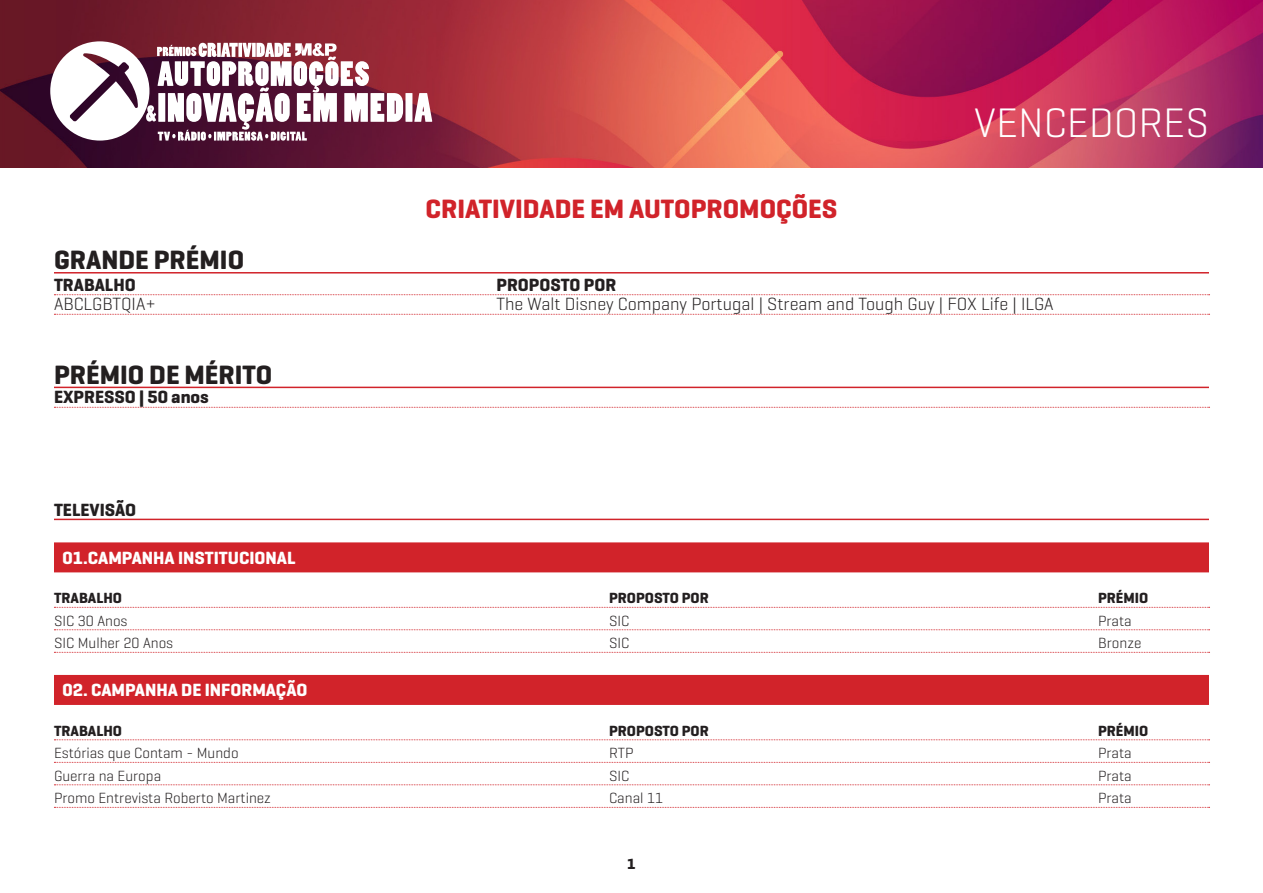
<style>
.page{position:relative;width:1263px;height:893px;background:#fff}
.page>*{position:absolute;margin:0;border:0;box-sizing:border-box;transform-origin:0 0}
.t1{font:300 42px "Geogrotesque";color:#fff}
.t2{font:700 27px "Geogrotesque";color:#d1232a}
.t3{font:700 27px "Geogrotesque";color:#231f20}
.t4{font:300 18px "Geogrotesque";color:#231f20}
.tit{font:700 18px "Geogrotesque";color:#fff}
.t5{font:700 18px "Geogrotesque";color:#231f20}
.t6{font:300 15px "Geogrotesque";color:#231f20}
.t7{font:700 15px "Geogrotesque";color:#231f20}
</style>
<div class="page">
<img style="left:0;top:0;width:1263px;height:168px">
<hr style="left:54px;top:272px;width:1155px;height:2px;background:#d1232a">
<svg style="left:54px;top:294px;width:1155px;height:1px"></svg>
<svg style="left:54px;top:314px;width:1155px;height:1px"></svg>
<hr style="left:54px;top:387px;width:1155px;height:1px;background:#d1232a">
<svg style="left:54px;top:407px;width:1155px;height:1px"></svg>
<hr style="left:54px;top:519px;width:1155px;height:1px;background:#d1232a">
<div style="left:54px;top:542px;width:1155px;height:30px;background:#d1232a"></div>
<svg style="left:54px;top:607px;width:1155px;height:1px"></svg>
<svg style="left:54px;top:629px;width:1155px;height:1px"></svg>
<svg style="left:54px;top:652px;width:1155px;height:1px"></svg>
<div style="left:54px;top:675px;width:1155px;height:30px;background:#d1232a"></div>
<svg style="left:54px;top:739px;width:1155px;height:1px"></svg>
<svg style="left:54px;top:762px;width:1155px;height:1px"></svg>
<svg style="left:54px;top:784px;width:1155px;height:1px"></svg>
<svg style="left:54px;top:807px;width:1155px;height:1px"></svg>
<div style="left:405px;top:93px;width:7px;height:29px;background:#fff"></div>
<svg style="left:414px;top:93px;width:18px;height:29px"></svg>
<svg style="left:50px;top:41px;width:353px;height:100px"></svg>
<p class="t2" style="left:425px;top:192px;width:413px">CRIATIVIDADE EM AUTOPROMOÇÕES</p>
<p class="t1" style="left:974px;top:96px;width:236px">VENCEDORES</p>
<p class="t3" style="left:54px;top:243px;width:192px">GRANDE PRÉMIO</p>
<p class="t5" style="left:54px;top:273px;width:83px">TRABALHO</p>
<p class="t5" style="left:496px;top:273px;width:121px">PROPOSTO POR</p>
<p class="t4" style="left:54px;top:293px;width:103px">ABCLGBTQIA+</p>
<p class="t4" style="left:496px;top:293px;width:558px">The Walt Disney Company Portugal | Stream and Tough Guy | FOX Life | ILGA</p>
<p class="t3" style="left:54px;top:358px;width:220px">PRÉMIO DE MÉRITO</p>
<p class="t5" style="left:54px;top:386px;width:156px">EXPRESSO | 50 anos</p>
<p class="t5" style="left:54px;top:498px;width:84px">TELEVISÃO</p>
<p class="tit" style="left:63px;top:547px;width:235px">01.CAMPANHA INSTITUCIONAL</p>
<p class="t7" style="left:54px;top:589px;width:70px">TRABALHO</p>
<p class="t7" style="left:609px;top:589px;width:101px">PROPOSTO POR</p>
<p class="t7" style="left:1098px;top:589px;width:52px">PRÉMIO</p>
<p class="t6" style="left:54px;top:611px;width:75px">SIC 30 Anos</p>
<p class="t6" style="left:609px;top:611px;width:22px">SIC</p>
<p class="t6" style="left:1098px;top:611px;width:35px">Prata</p>
<p class="t6" style="left:54px;top:634px;width:121px">SIC Mulher 20 Anos</p>
<p class="t6" style="left:609px;top:634px;width:22px">SIC</p>
<p class="t6" style="left:1098px;top:634px;width:45px">Bronze</p>
<p class="tit" style="left:63px;top:679px;width:246px">02. CAMPANHA DE INFORMAÇÃO</p>
<p class="t7" style="left:54px;top:721px;width:70px">TRABALHO</p>
<p class="t7" style="left:609px;top:721px;width:101px">PROPOSTO POR</p>
<p class="t7" style="left:1098px;top:721px;width:52px">PRÉMIO</p>
<p class="t6" style="left:54px;top:744px;width:186px">Estórias que Contam - Mundo</p>
<p class="t6" style="left:609px;top:744px;width:26px">RTP</p>
<p class="t6" style="left:1098px;top:744px;width:35px">Prata</p>
<p class="t6" style="left:54px;top:766px;width:109px">Guerra na Europa</p>
<p class="t6" style="left:609px;top:766px;width:22px">SIC</p>
<p class="t6" style="left:1098px;top:766px;width:35px">Prata</p>
<p class="t6" style="left:54px;top:789px;width:219px">Promo Entrevista Roberto Martinez</p>
<p class="t6" style="left:609px;top:789px;width:56px">Canal 11</p>
<p class="t6" style="left:1098px;top:789px;width:35px">Prata</p>
<p class="t7" style="left:627px;top:855px;width:10px">1</p>
</div>
